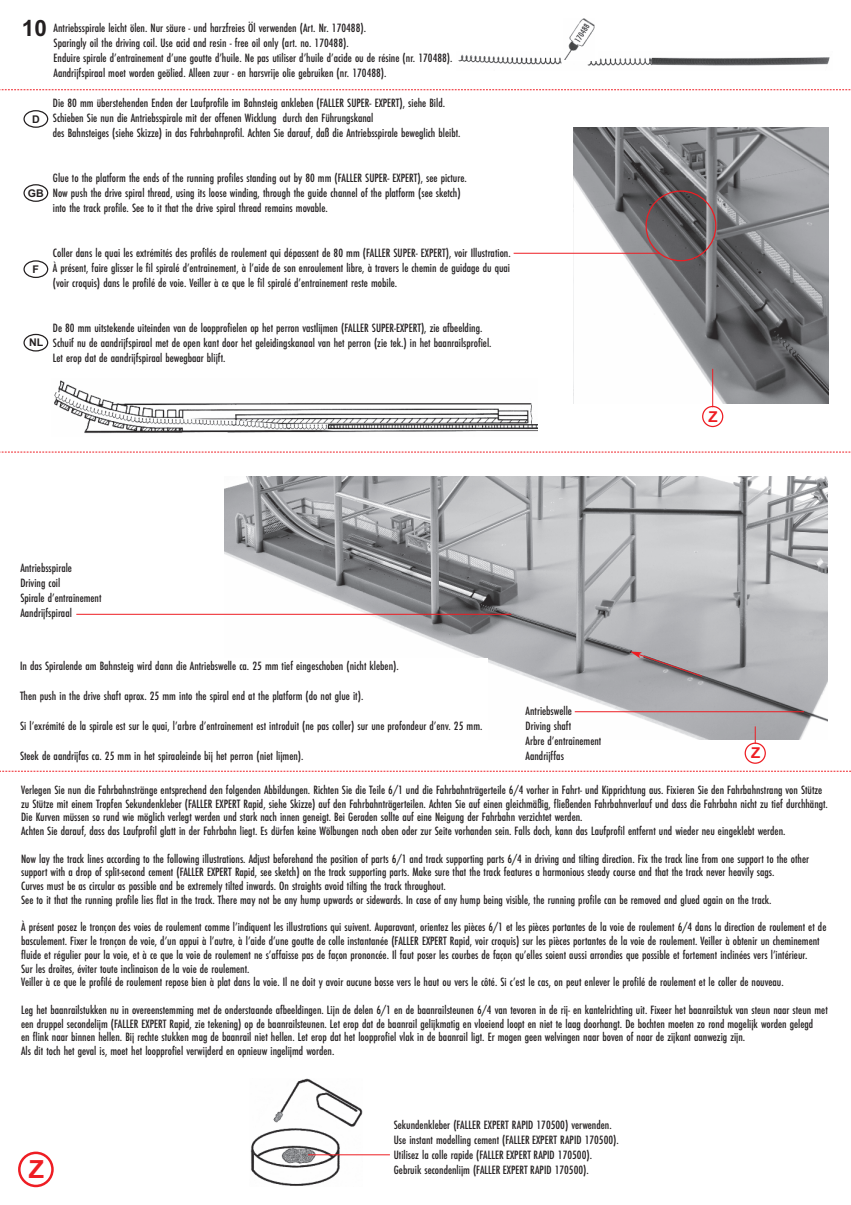
<style>
.page{position:relative;width:851px;height:1205px;background:#fff}
.page>*{position:absolute;margin:0;border:0;box-sizing:border-box;transform-origin:0 0}
.t1{font:700 25px "Arial";color:#ee1d23}
.t2{font:700 22.5px "Arial";color:#231f20}
.t3{font:700 15px "Arial";color:#ee1d23}
.t4{font:12.5px/15px "Futura EF Medium Con";color:#231f20}
.t5{font:700 10.62px "Arial";color:#231f20}
</style>
<div class="page">
<img style="left:574px;top:127px;width:253px;height:276px">
<img style="left:54px;top:380px;width:483px;height:54px">
<svg style="left:23px;top:110px;width:25px;height:18px"></svg>
<svg style="left:23px;top:260px;width:25px;height:18px"></svg>
<svg style="left:23px;top:184px;width:25px;height:18px"></svg>
<svg style="left:23px;top:334px;width:25px;height:17px"></svg>
<svg style="left:0;top:771px;width:850px;height:1px"></svg>
<img style="left:225px;top:477px;width:602px;height:262px">
<hr style="left:76px;top:614px;width:435px;height:1px;background:#ee1d23">
<hr style="left:574px;top:711px;width:230px;height:1px;background:#ee1d23">
<hr style="left:712px;top:369px;width:1px;height:38px;background:#ee1d23">
<div style="left:19px;top:658px;width:468px;height:107px;background:#fff"></div>
<svg style="left:0;top:452px;width:850px;height:1px"></svg>
<svg style="left:0;top:89px;width:850px;height:1px"></svg>
<img style="left:250px;top:1078px;width:112px;height:108px">
<hr style="left:308px;top:1154px;width:82px;height:1px;background:#ee1d23">
<img style="left:458px;top:54px;width:372px;height:12px">
<div style="left:563px;top:14px;width:35px;height:47px;background:#fff"></div>
<img style="left:564px;top:18px;width:30px;height:42px">
<svg style="left:18px;top:1151px;width:36px;height:36px"></svg>
<svg style="left:630px;top:651px;width:72px;height:26px;background:#a0979a"></svg>
<svg style="left:702px;top:406px;width:21px;height:21px"></svg>
<svg style="left:744px;top:726px;width:21px;height:38px"></svg>
<svg style="left:645px;top:190px;width:71px;height:71px;background:#695f61"></svg>
<hr style="left:513px;top:253px;width:147px;height:1px;background:#ee1d23">
<h2 class="t2" style="left:22px;top:15px;width:27px">10</h2>
<p class="t4" style="left:54px;top:21px;width:400px">Antriebsspirale leicht ölen. Nur säure - und harzfreies Öl verwenden (Art. Nr. 170488).<br>Sparingly oil the driving coil. Use acid and resin - free oil only (art. no. 170488).<br>Enduire spirale d’entraînement d’une goutte d’huile. Ne pas utiliser d’huile d’acide ou de résine (nr. 170488).<br>Aandrijfspiraal moet worden geölied. Alleen zuur - en harsvrije olie gebruiken (nr. 170488).</p>
<p class="t5" style="left:32px;top:113px;width:9px">D</p>
<p class="t5" style="left:28px;top:187px;width:17px">GB</p>
<p class="t5" style="left:32px;top:263px;width:8px">F</p>
<p class="t5" style="left:29px;top:336px;width:16px">NL</p>
<p class="t4" style="left:53px;top:96px;width:409px">Die 80 mm überstehenden Enden der Laufprofile im Bahnsteig ankleben (FALLER SUPER- EXPERT), siehe Bild.<br>Schieben Sie nun die Antriebsspirale mit der offenen Wicklung durch den Führungskanal<br>des Bahnsteiges (siehe Skizze) in das Fahrbahnprofil. Achten Sie darauf, daß die Antriebsspirale beweglich bleibt.</p>
<p class="t4" style="left:53px;top:171px;width:415px">Glue to the platform the ends of the running profiles standing out by 80 mm (FALLER SUPER- EXPERT), see picture.<br>Now push the drive spiral thread, using its loose winding, through the guide channel of the platform (see sketch) into the track profile. See to it that the drive spiral thread remains movable.</p>
<p class="t4" style="left:53px;top:246px;width:459px;text-align:justify">Coller dans le quai les extrémités des profilés de roulement qui dépassent de 80 mm (FALLER SUPER- EXPERT), voir Illustration.<br>À présent, faire glisser le fil spiralé d’entrainement, à l’aide de son enroulement libre, à travers le chemin de guidage du quai (voir croquis) dans le profilé de voie. Veiller à ce que le fil spiralé d’entrainement reste mobile.</p>
<p class="t4" style="left:53px;top:321px;width:440px">De 80 mm uitstekende uiteinden van de loopprofielen op het perron vastlijmen (FALLER SUPER-EXPERT), zie afbeelding.<br>Schuif nu de aandrijfspiraal met de open kant door het geleidingskanaal van het perron (zie tek.) in het baanrailsprofiel.<br>Let erop dat de aandrijfspiraal bewegbaar blijft.</p>
<p class="t4" style="left:20px;top:561px;width:83px">Antriebsspirale<br>Driving coil<br>Spirale d’entraînement<br>Aandrijfspiraal</p>
<p class="t3" style="left:708px;top:408px;width:11px">Z</p>
<p class="t4" style="left:20px;top:659px;width:380px">In das Spiralende am Bahnsteig wird dann die Antriebswelle ca. 25 mm tief eingeschoben (nicht kleben).</p>
<p class="t4" style="left:20px;top:689px;width:345px">Then push in the drive shaft aprox. 25 mm into the spiral end at the platform (do not glue it).</p>
<p class="t4" style="left:20px;top:719px;width:464px">Si l’exrémité de la spirale est sur le quai, l’arbre d’entraînement est introduit (ne pas coller) sur une profondeur d’env. 25 mm.</p>
<p class="t4" style="left:20px;top:749px;width:285px">Steek de aandrijfas ca. 25 mm in het spiraaleinde bij het perron (niet lijmen).</p>
<p class="t4" style="left:21px;top:783px;width:808px;line-height:13.8px">Verlegen Sie nun die Fahrbahnstränge entsprechend den folgenden Abbildungen. Richten Sie die Teile 6/1 und die Fahrbahnträgerteile 6/4 vorher in Fahrt- und Kipprichtung aus. Fixieren Sie den Fahrbahnstrang von Stütze zu Stütze mit einem Tropfen Sekundenkleber (FALLER EXPERT Rapid, siehe Skizze) auf den Fahrbahnträgerteilen. Achten Sie auf einen gleichmäßig, fließenden Fahrbahnverlauf und dass die Fahrbahn nicht zu tief durchhängt.<br>Die Kurven müssen so rund wie möglich verlegt werden und stark nach innen geneigt. Bei Geraden sollte auf eine Neigung der Fahrbahn verzichtet werden.<br>Achten Sie darauf, dass das Laufprofil glatt in der Fahrbahn liegt. Es dürfen keine Wölbungen nach oben oder zur Seite vorhanden sein. Falls doch, kann das Laufprofil entfernt und wieder neu eingeklebt werden.</p>
<p class="t4" style="left:21px;top:852px;width:789px;line-height:13.8px">Now lay the track lines according to the following illustrations. Adjust beforehand the position of parts 6/1 and track supporting parts 6/4 in driving and tilting direction. Fix the track line from one support to the other support with a drop of split-second cement (FALLER EXPERT Rapid, see sketch) on the track supporting parts. Make sure that the track features a harmonious steady course and that the track never heavily sags.<br>Curves must be as circular as possible and be extremely tilted inwards. On straights avoid tilting the track throughout.<br>See to it that the running profile lies flat in the track. There may not be any hump upwards or sidewards. In case of any hump being visible, the running profile can be removed and glued again on the track.</p>
<p class="t4" style="left:21px;top:921px;width:806px;line-height:13.8px">À présent posez le tronçon des voies de roulement comme l’indiquent les illustrations qui suivent. Auparavant, orientez les pièces 6/1 et les pièces portantes de la voie de roulement 6/4 dans la direction de roulement et de basculement. Fixer le tronçon de voie, d’un appui à l’autre, à l’aide d’une goutte de colle instantanée (FALLER EXPERT Rapid, voir croquis) sur les pièces portantes de la voie de roulement. Veiller à obtenir un cheminement fluide et régulier pour la voie, et à ce que la voie de roulement ne s’affaisse pas de façon prononcée. Il faut poser les courbes de façon qu’elles soient aussi arrondies que possible et fortement inclinées vers l’intérieur.<br>Sur les droites, éviter toute inclinaison de la voie de roulement.<br>Veiller à ce que le profilé de roulement repose bien à plat dans la voie. Il ne doit y avoir aucune bosse vers le haut ou vers le côté. Si c’est le cas, on peut enlever le profilé de roulement et le coller de nouveau.</p>
<p class="t4" style="left:21px;top:1003px;width:808px;line-height:13.8px">Leg het baanrailstukken nu in overeenstemming met de onderstaande afbeeldingen. Lijn de delen 6/1 en de baanrailsteunen 6/4 van tevoren in de rij- en kantelrichting uit. Fixeer het baanrailstuk van steun naar steun met een druppel secondelijm (FALLER EXPERT Rapid, zie tekening) op de baanrailsteunen. Let erop dat de baanrail gelijkmatig en vloeiend loopt en niet te laag doorhangt. De bochten moeten zo rond mogelijk worden gelegd<br>en flink naar binnen hellen. Bij rechte stukken mag de baanrail niet hellen. Let erop dat het loopprofiel vlak in de baanrail ligt. Er mogen geen welvingen naar boven of naar de zijkant aanwezig zijn.<br>Als dit toch het geval is, moet het loopprofiel verwijderd en opnieuw ingelijmd worden.</p>
<p class="t4" style="left:525px;top:704px;width:77px">Antriebswelle<br>Driving shaft<br>Arbre d’entraînement<br>Aandrijffas</p>
<p class="t3" style="left:751px;top:744px;width:11px">Z</p>
<p class="t4" style="left:393px;top:1117px;width:226px">Sekundenkleber (FALLER EXPERT RAPID 170500) verwenden.<br>Use instant modelling cement (FALLER EXPERT RAPID 170500).<br>Utilisez la colle rapide (FALLER EXPERT RAPID 170500).</p>
<h1 class="t1" style="left:29px;top:1155px;width:17px">Z</h1>
<p class="t4" style="left:393px;top:1162px;width:196px">Gebruik secondenlijm (FALLER EXPERT RAPID 170500).</p>
</div>
